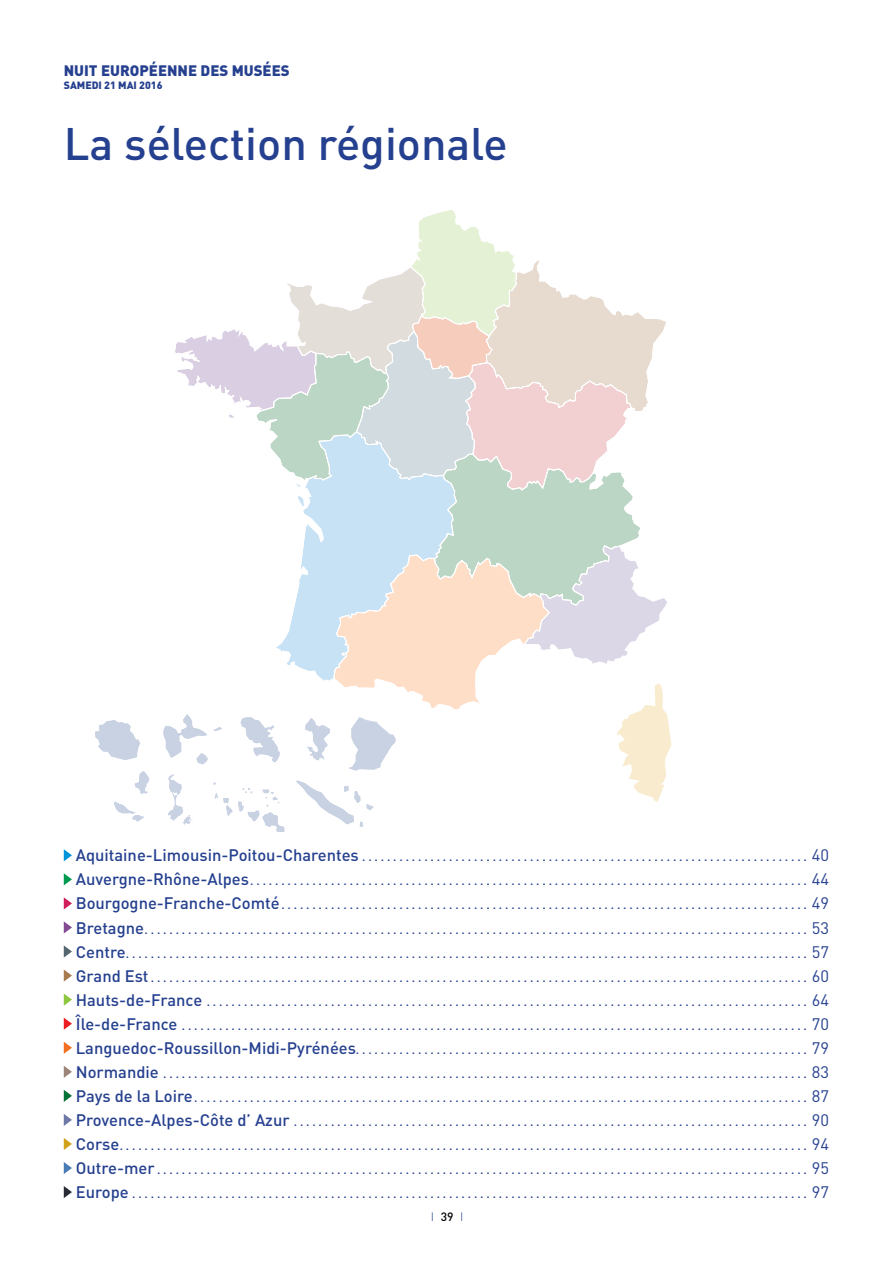
<style>
.page{position:relative;width:893px;height:1263px;background:#fff}
.page>*{position:absolute;margin:0;border:0;box-sizing:border-box;transform-origin:0 0}
.t1{font:500 45px "DIN";color:#25408f}
.t2{font:16.5px "DIN";color:#25408f}
.t3{font:900 15px "DIN";color:#25408f}
.t4{font:500 12px/24px "DIN";color:#25408f;text-align:justify}
.t5{font:300 12px "DIN";color:#25408f}
.t6{font:900 10.5px "DIN";color:#25408f}
.s1{font-size:16.5px}
.s2{font-weight:400;font-size:16.5px}
.s3{font-weight:500;color:#000}
</style>
<div class="page">
<svg style="left:64px;top:849px;width:8px;height:12px"></svg>
<svg style="left:64px;top:873px;width:8px;height:12px"></svg>
<svg style="left:64px;top:897px;width:8px;height:12px"></svg>
<svg style="left:64px;top:921px;width:8px;height:12px"></svg>
<svg style="left:64px;top:945px;width:8px;height:12px"></svg>
<svg style="left:64px;top:969px;width:8px;height:13px"></svg>
<svg style="left:64px;top:994px;width:8px;height:12px"></svg>
<svg style="left:64px;top:1018px;width:8px;height:12px"></svg>
<svg style="left:64px;top:1042px;width:8px;height:12px"></svg>
<svg style="left:64px;top:1066px;width:8px;height:12px"></svg>
<svg style="left:64px;top:1090px;width:8px;height:12px"></svg>
<svg style="left:64px;top:1114px;width:8px;height:12px"></svg>
<svg style="left:64px;top:1138px;width:8px;height:12px"></svg>
<svg style="left:64px;top:1162px;width:8px;height:12px"></svg>
<svg style="left:64px;top:1186px;width:8px;height:12px"></svg>
<svg style="left:114px;top:802px;width:30px;height:19px"></svg>
<svg style="left:135px;top:771px;width:14px;height:23px"></svg>
<svg style="left:95px;top:720px;width:45px;height:40px"></svg>
<svg style="left:163px;top:210px;width:508px;height:622px"></svg>
<p class="t3" style="left:64px;top:61px;width:226px">NUIT EUROPÉENNE DES MUSÉES</p>
<p class="t6" style="left:64px;top:78px;width:100px">SAMEDI 21 MAI 2016</p>
<h1 class="t1" style="left:64px;top:115px;width:445px">La sélection régionale</h1>
<p class="t4" style="left:76px;top:845px;width:755px"><span class="s1">Aquitaine-Limousin-Poitou-Charentes</span>. ........................................................................ <span class="s2">40<br></span><span class="s1">Auvergne-Rhône-Alpes</span>........................................................................................... <span class="s2">44<br></span><span class="s1">Bourgogne-Franche-Comté</span>...................................................................................... <span class="s2">49<br></span><span class="s1">Bretagne</span>............................................................................................................ <span class="s2">53<br></span><span class="s1">Centre</span>............................................................................................................... <span class="s2">57<br></span><span class="s1">GrandEst</span>. .......................................................................................................... <span class="s2">60<br></span><span class="s1">Hauts-de-France</span>. ................................................................................................. <span class="s2">64<br></span><span class="s1">Île-de-France</span>. ..................................................................................................... <span class="s2">70<br></span><span class="s1">Languedoc-Roussillon-Midi-Pyrénées</span>.........................................................................</p>
<h2 class="t2" style="left:812px;top:1037px;width:19px">79</h2>
<p class="t4" style="left:76px;top:1061px;width:755px"><span class="s1">Normandie</span>. ........................................................................................................ <span class="s2">83<br></span><span class="s1">PaysdelaLoire</span>.................................................................................................... <span class="s2">87<br></span><span class="s1">Provence-Alpes-Côted’Azur</span>. ................................................................................... <span class="s2">90<br></span><span class="s1">Corse</span>................................................................................................................ <span class="s2">94<br></span><span class="s1">Outre-mer</span>. ......................................................................................................... <span class="s2">95<br></span><span class="s1">Europe</span>. ............................................................................................................. <span class="s2">97</span></p>
<p class="t5" style="left:431px;top:1209px;width:34px">I <span class="s3">39</span> I</p>
</div>
